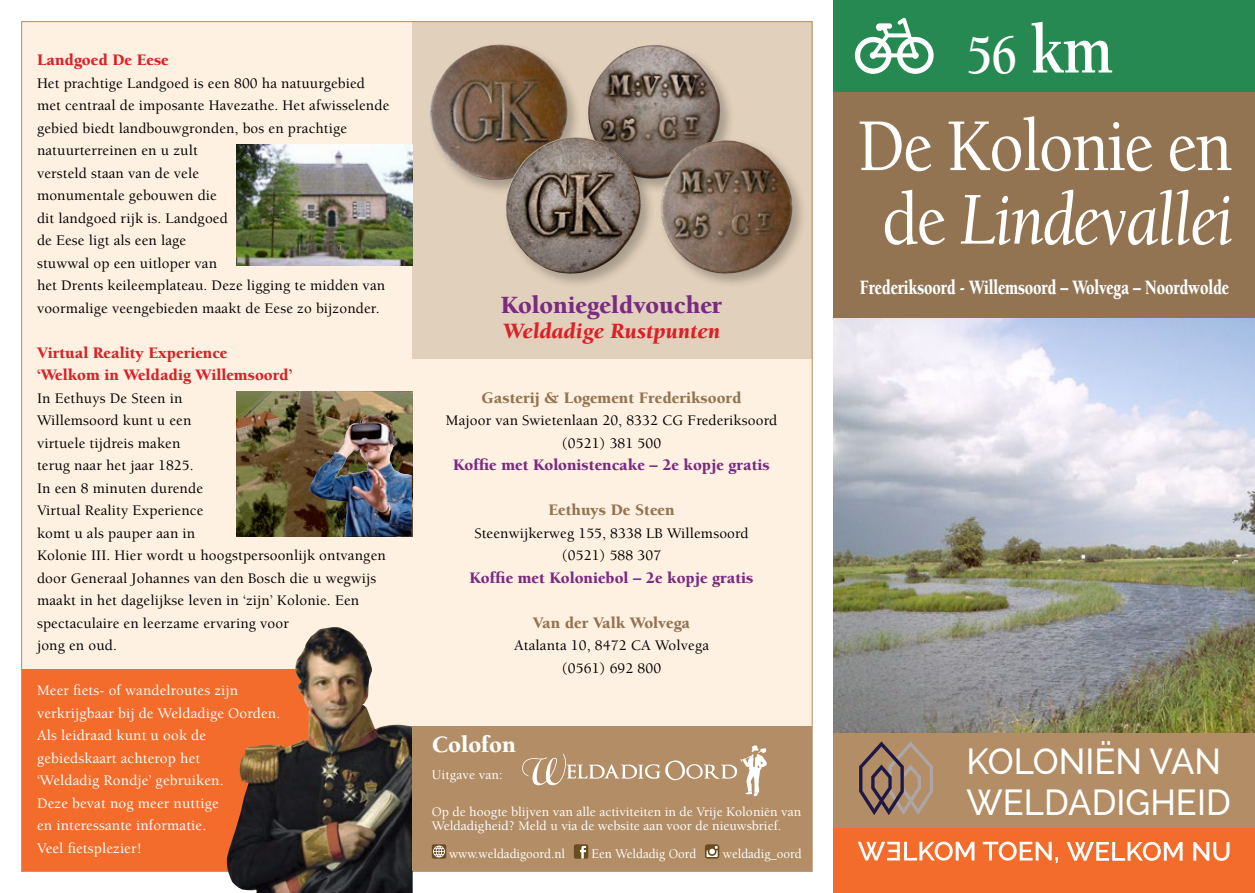
<style>
.page{position:relative;width:1255px;height:893px;background:#fff}
.page>*{position:absolute;margin:0;border:0;box-sizing:border-box;transform-origin:0 0}
.Kop{font:italic 76.5px "Berkeley";letter-spacing:-.03em;color:#fff;scale:.88 1}
.Kop-2{font:500 76.5px "Berkeley";letter-spacing:-.03em;color:#fff;scale:.88 1}
.Kop-3{font:700 57px "Berkeley";color:#fff;scale:.85 1}
.t1{font:500 36px "Raleway";color:#fff;scale:.96 1}
.Tussenkop_tekst{font:900 25.5px "Berkeley";color:#7a2b81}
.Tussenkop_tekst-2{font:900 24px "Berkeley";color:#fff}
.Tussenkop_tekst-3{font:italic 900 22.5px "Berkeley";letter-spacing:.01em;color:#da2128}
.Tussenkop_tekst-4{font:900 21px "Berkeley";letter-spacing:-.01em;color:#fff;scale:.75 1}
.Tussenkop_tekst-5{font:900 16.5px "Berkeley";color:#7a2b81}
.Tussenkop_tekst-6{font:900 16.5px/22.5px "Berkeley";color:#da2128}
.Tussenkop_tekst-7{font:900 16.5px "Berkeley";color:#927452}
.tekst{font:500 15px/22.5px "Berkeley";letter-spacing:.01em;color:#000}
.tekst-2{font:500 15px/22.5px "Berkeley";letter-spacing:.01em;color:#fff}
.Tussenkop_tekst-8{font:500 15px "Berkeley";letter-spacing:.01em;color:#000}
.tekst-3{font:500 13.5px/13.5px "Berkeley";color:#fff}
.tekst-4{font:500 13.5px "Berkeley";color:#fff;scale:.95 1}
.s1{font-size:72px}
.s2{font-weight:500;font-style:normal}
</style>
<div class="page">
<div style="left:21px;top:21px;width:791px;height:851px;background:#fff1e2"></div>
<div style="left:412px;top:22px;width:399px;height:337px;background:#e1d0bb"></div>
<div style="left:22px;top:669px;width:331px;height:202px;background:#f36c2b"></div>
<img style="left:227px;top:627px;width:185px;height:266px">
<div style="left:833px;top:92px;width:421px;height:226px;background:#927452"></div>
<img style="left:833px;top:318px;width:421px;height:415px">
<div style="left:833px;top:0;width:421px;height:92px;background:#268951"></div>
<div style="left:833px;top:733px;width:421px;height:160px;background:#b28d65"></div>
<div style="left:833px;top:828px;width:421px;height:65px;background:#f36c2b"></div>
<svg style="left:854px;top:18px;width:79px;height:56px"></svg>
<svg style="left:857px;top:842px;width:200px;height:21px"></svg>
<svg style="left:1066px;top:842px;width:163px;height:19px"></svg>
<div style="left:427px;top:41px;width:155px;height:154px;background:#000;opacity:.25"></div>
<img style="left:457px;top:45px;width:36px;height:14px">
<div style="left:585px;top:41px;width:150px;height:153px;background:#000;opacity:.25"></div>
<img style="left:617px;top:45px;width:34px;height:12px">
<div style="left:502px;top:134px;width:154px;height:155px;background:#000;opacity:.25"></div>
<img style="left:515px;top:137px;width:54px;height:37px">
<div style="left:657px;top:137px;width:150px;height:152px;background:#000;opacity:.25"></div>
<img style="left:686px;top:140px;width:37px;height:14px">
<img style="left:237px;top:144px;width:175px;height:121px">
<img style="left:237px;top:392px;width:175px;height:145px">
<div style="left:412px;top:726px;width:399px;height:145px;background:#b28d65"></div>
<svg style="left:361px;top:414px;width:10px;height:9px"></svg>
<svg style="left:522px;top:745px;width:244px;height:51px"></svg>
<svg style="left:432px;top:844px;width:14px;height:15px"></svg>
<svg style="left:433px;top:846px;width:12px;height:11px"></svg>
<div style="left:574px;top:844px;width:14px;height:15px;background:#6b4c20;border-radius:2px"></div>
<svg style="left:579px;top:846px;width:7px;height:13px"></svg>
<svg style="left:705px;top:844px;width:14px;height:15px"></svg>
<svg style="left:859px;top:741px;width:74px;height:74px"></svg>
<p class="Tussenkop_tekst-6" style="left:37px;top:49px;width:133px">Landgoed De Eese</p>
<p class="tekst" style="left:37px;top:72px;width:354px">Het prachtige Landgoed is een 800 ha natuurgebied met centraal de imposante Havezathe. Het afwisselende gebied biedt landbouwgronden, bos en prachtige natuurterreinen en u zult<br>versteld staan van de vele<br>monumentale gebouwen die<br>dit landgoed rijk is. Landgoed<br>de Eese ligt als een lage<br>stuwwal op een uitloper van<br>het Drents keileemplateau. Deze ligging te midden van voormalige veengebieden maakt de Eese zo bijzonder.</p>
<p class="Tussenkop_tekst-6" style="left:37px;top:341px;width:257px">Virtual Reality Experience ‘Welkom in Weldadig Willemsoord’</p>
<p class="tekst" style="left:37px;top:387px;width:350px">In Eethuys De Steen in<br>Willemsoord kunt u een<br>virtuele tijdreis maken<br>terug naar het jaar 1825.<br>In een 8 minuten durende<br>Virtual Reality Experience<br>komt u als pauper aan in<br>Kolonie III. Hier wordt u hoogstpersoonlijk ontvangen door Generaal Johannes van den Bosch die u wegwijs maakt in het dagelijkse leven in ‘zijn’ Kolonie. Een spectaculaire en leerzame ervaring voor<br>jong en oud.</p>
<p class="tekst-2" style="left:37px;top:679px;width:245px">Meer fiets- of wandelroutes zijn verkrijgbaar bij de Weldadige Oorden.<br>Als leidraad kunt u ook de gebiedskaart achterop het<br>‘Weldadig Rondje’ gebruiken.<br>Deze bevat nog meer nuttige<br>en interessante informatie.<br>Veel fietsplezier!</p>
<p class="Tussenkop_tekst" style="left:500px;top:291px;width:223px">Koloniegeldvoucher</p>
<p class="Tussenkop_tekst-3" style="left:503px;top:319px;width:219px">Weldadige Rustpunten</p>
<p class="Tussenkop_tekst-7" style="left:481px;top:389px;width:261px">Gasterij &amp; Logement Frederiksoord</p>
<p class="tekst" style="left:446px;top:409px;width:333px">Majoor van Swietenlaan 20, 8332 CG Frederiksoord</p>
<p class="tekst" style="left:562px;top:432px;width:101px">(0521) 381 500</p>
<p class="Tussenkop_tekst-5" style="left:453px;top:456px;width:318px">Koffie met Kolonistencake – 2e kopje gratis</p>
<p class="Tussenkop_tekst-7" style="left:548px;top:501px;width:127px">Eethuys De Steen</p>
<p class="tekst" style="left:474px;top:522px;width:276px">Steenwijkerweg 155, 8338 LB Willemsoord</p>
<p class="tekst" style="left:562px;top:544px;width:101px">(0521) 588 307</p>
<p class="Tussenkop_tekst-5" style="left:469px;top:569px;width:285px">Koffie met Koloniebol – 2e kopje gratis</p>
<p class="Tussenkop_tekst-7" style="left:533px;top:614px;width:159px">Van der Valk Wolvega</p>
<p class="Tussenkop_tekst-8" style="left:514px;top:637px;width:196px">Atalanta 10, 8472 CA Wolvega</p>
<p class="tekst" style="left:562px;top:657px;width:101px">(0561) 692 800</p>
<p class="Tussenkop_tekst-2" style="left:432px;top:732px;width:86px">Colofon</p>
<p class="tekst-3" style="left:432px;top:768px;width:72px">Uitgave van:</p>
<p class="tekst-3" style="left:432px;top:806px;width:371px">Op de hoogte blijven van alle activiteiten in de Vrije Koloniën van<br>Weldadigheid? Meld u via de website aan voor de nieuwsbrief.</p>
<p class="tekst-4" style="left:449px;top:847px;width:124px">www.weldadigoord.nl</p>
<p class="tekst-4" style="left:591px;top:847px;width:112px">Een Weldadig Oord</p>
<p class="tekst-4" style="left:722px;top:847px;width:84px">weldadig_oord</p>
<p class="Kop-3" style="left:966px;top:24px;width:174px">56 <span class="s1">km</span></p>
<p class="Kop-2" style="left:857px;top:106px;width:427px">De Kolonie en</p>
<p class="Kop" style="left:882px;top:179px;width:401px"><span class="s2">de</span> Lindevallei</p>
<p class="Tussenkop_tekst-4" style="left:859px;top:276px;width:494px">Frederiksoord - Willemsoord – Wolvega – Noordwolde</p>
<p class="t1" style="left:966px;top:741px;width:266px">KOLONIËN VAN</p>
<p class="t1" style="left:966px;top:781px;width:277px">WELDADIGHEID</p>
</div>
